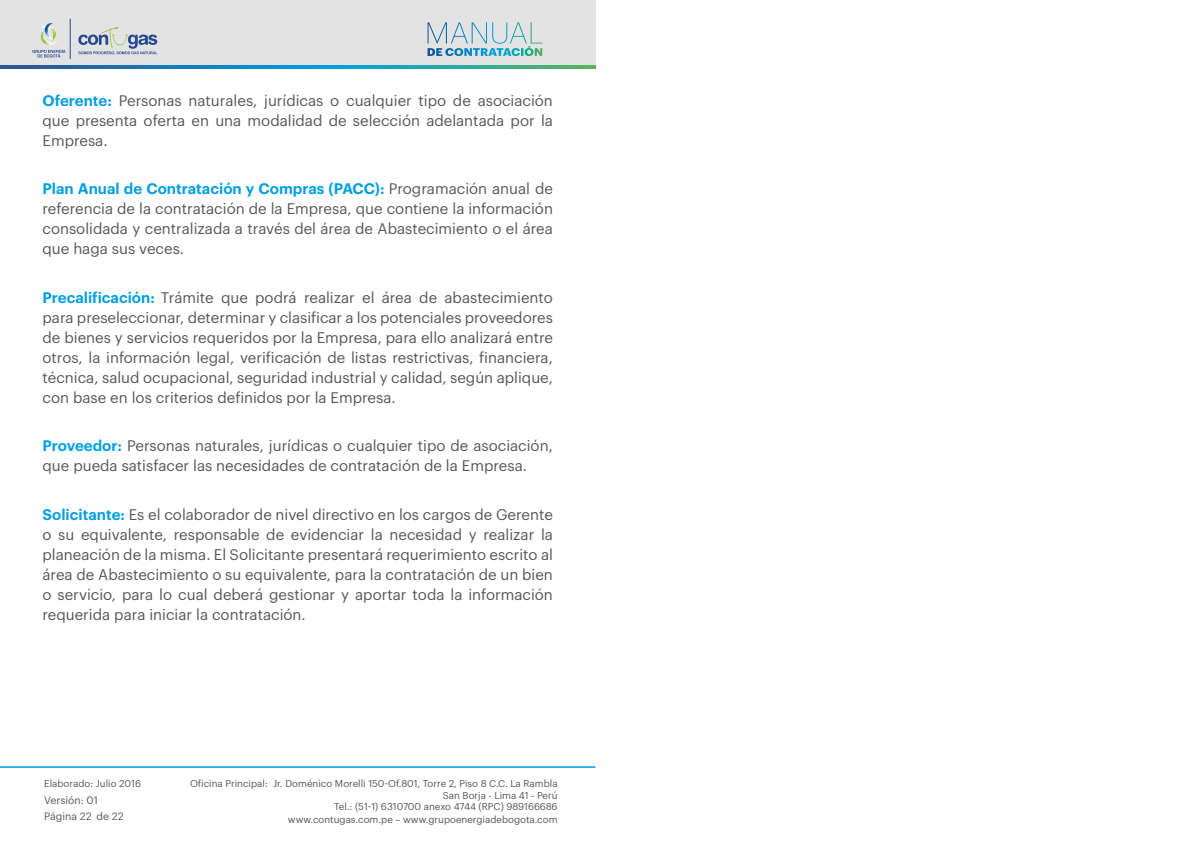
<style>
.page{position:relative;width:1191px;height:851px;background:#fff}
.page>*{position:absolute;margin:0;border:0;box-sizing:border-box;transform-origin:0 0}
.t1{font:15px/20px "Graphik";color:#575756;text-align:justify}
.t2{font:10.5px/16.5px "Graphik";color:#575756}
.t3{font:9.75px/12px "Graphik";color:#575756;text-align:right}
.s1{font-weight:600;color:#009fe3}
</style>
<div class="page">
<div style="left:0;top:0;width:595px;height:65px;background:#e3e3e3"></div>
<img style="left:0;top:65px;width:595px;height:3px">
<svg style="left:427px;top:22px;width:115px;height:34px"></svg>
<svg style="left:78px;top:27px;width:79px;height:28px"></svg>
<hr style="left:70px;top:19px;width:1px;height:40px;background:#25498d">
<svg style="left:32px;top:49px;width:34px;height:8px"></svg>
<img style="left:41px;top:31px;width:4px;height:12px">
<svg style="left:41px;top:23px;width:10px;height:8px"></svg>
<hr style="left:0;top:766px;width:595px;height:1px;background:#009fe3">
<p class="t1" style="left:43px;top:89px;width:512px"><span class="s1">Oferente:</span> Personas naturales, jurídicas o cualquier tipo de asociación que presenta oferta en una modalidad de selección adelantada por la Empresa.</p>
<p class="t1" style="left:43px;top:178px;width:512px"><span class="s1">Plan Anual de Contratación y Compras (PACC):</span> Programación anual de referencia de la contratación de la Empresa, que contiene la información consolidada y centralizada a través del área de Abastecimiento o el área que haga sus veces.</p>
<p class="t1" style="left:43px;top:286px;width:512px"><span class="s1">Precalificación:</span> Trámite que podrá realizar el área de abastecimiento para preseleccionar, determinar y clasificar a los potenciales proveedores de bienes y servicios requeridos por la Empresa, para ello analizará entre otros, la información legal, verificación de listas restrictivas, financiera, técnica, salud ocupacional, seguridad industrial y calidad, según aplique, con base en los criterios definidos por la Empresa.</p>
<p class="t1" style="left:43px;top:434px;width:512px"><span class="s1">Proveedor:</span> Personas naturales, jurídicas o cualquier tipo de asociación, que pueda satisfacer las necesidades de contratación de la Empresa.</p>
<p class="t1" style="left:43px;top:503px;width:512px"><span class="s1">Solicitante:</span> Es el colaborador de nivel directivo en los cargos de Gerente o su equivalente, responsable de evidenciar la necesidad y realizar la planeación de la misma. El Solicitante presentará requerimiento escrito al área de Abastecimiento o su equivalente, para la contratación de un bien o servicio, para lo cual deberá gestionar y aportar toda la información requerida para iniciar la contratación.</p>
<p class="t3" style="left:44px;top:776px;width:98px">Elaborado: Julio 2016</p>
<p class="t2" style="left:44px;top:790px;width:55px">Versión: 01<br>Página 22</p>
<p class="t2" style="left:97px;top:807px;width:28px">de 22</p>
<p class="t3" style="left:190px;top:776px;width:369px">Oficina Principal: Jr. Doménico Morelli 150-Of.801, Torre 2, Piso 8 C.C. La Rambla San Borja - Lima 41 - Perú<br>Tel.: (51-1) 6310700 anexo 4744 (RPC) 989166686<br>www.contugas.com.pe – www.grupoenergiadebogota.com</p>
</div>
